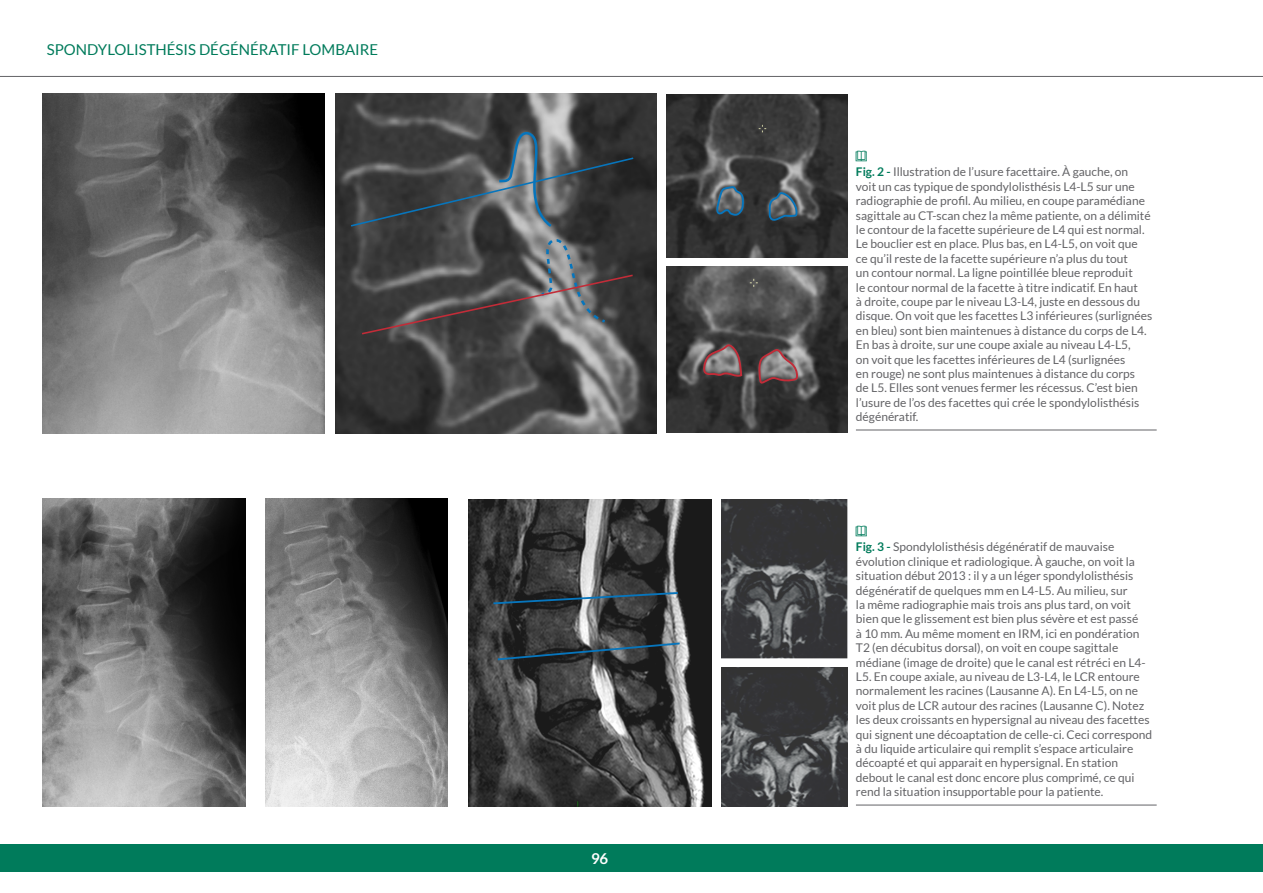
<style>
.page{position:relative;width:1263px;height:893px;background:#fff}
.page>*{position:absolute;margin:0;border:0;box-sizing:border-box;transform-origin:0 0}
.t1{font:15px "Lato";color:#007b5b}
.t2{font:700 15px "Lato";color:#fff}
.t3{font:12px/14.4px "Lato";color:#636366}
.s1{font-family:"Holo Lens MDL2 Assets";color:#007b5b}
.s2{font-weight:700;color:#007b5b}
</style>
<div class="page">
<img style="left:667px;top:267px;width:180px;height:166px">
<img style="left:43px;top:94px;width:282px;height:340px">
<img style="left:667px;top:94px;width:180px;height:164px">
<img style="left:335px;top:94px;width:321px;height:340px">
<svg style="left:349px;top:131px;width:286px;height:98px;background:#4a4d4f"></svg>
<svg style="left:360px;top:236px;width:274px;height:100px;background:#545253"></svg>
<svg style="left:702px;top:343px;width:41px;height:34px"></svg>
<svg style="left:757px;top:349px;width:42px;height:37px;background:#7f696b"></svg>
<svg style="left:715px;top:184px;width:30px;height:33px"></svg>
<svg style="left:767px;top:192px;width:32px;height:30px"></svg>
<img style="left:722px;top:668px;width:125px;height:138px">
<img style="left:468px;top:499px;width:244px;height:307px">
<img style="left:43px;top:499px;width:202px;height:307px">
<img style="left:722px;top:500px;width:125px;height:158px">
<img style="left:266px;top:499px;width:182px;height:307px">
<svg style="left:491px;top:591px;width:189px;height:14px;background:#3a4851"></svg>
<svg style="left:496px;top:641px;width:186px;height:20px;background:#3b454b"></svg>
<hr style="left:856px;top:430px;width:301px;height:1px;background:#636366">
<hr style="left:856px;top:805px;width:301px;height:1px;background:#636366">
<div style="left:0;top:844px;width:1263px;height:28px;background:#007b5b"></div>
<hr style="left:0;top:76px;width:1263px;height:1px;background:#636366">
<p class="t1" style="left:47px;top:41px;width:333px">Spondylolisthésis dégénératif lombaire</p>
<p class="t2" style="left:591px;top:850px;width:19px">96</p>
<p class="t3" style="left:856px;top:150px;width:298px"><span class="s1">/<br></span><span class="s2">Fig. 2 -</span> I llustration de l’usure facettaire. À gauche, on<br>voit un cas typique de spondylolisthésis L4-L5 sur une radiographie de profil. Au milieu, en coupe paramédiane sagittale au CT-scan chez la même patiente, on a délimité le contour de la facette supérieure de L4 qui est normal.<br>Le bouclier est en place. Plus bas, en L4-L5, on voit que ce qu’il reste de la facette supérieure n’a plus du tout<br>un contour normal. La ligne pointillée bleue reproduit<br>le contour normal de la facette à titre indicatif. En haut<br>à droite, coupe par le niveau L3-L4, juste en dessous du disque. On voit que les facettes L3 inférieures (surlignées en bleu) sont bien maintenues à distance du corps de L4.<br>En bas à droite, sur une coupe axiale au niveau L4-L5,<br>on voit que les facettes inférieures de L4 (surlignées<br>en rouge) ne sont plus maintenues à distance du corps<br>de L5. Elles sont venues fermer les récessus. C’est bien l’usure de l’os des facettes qui crée le spondylolisthésis dégénératif.</p>
<p class="t3" style="left:856px;top:525px;width:298px"><span class="s1">/<br></span><span class="s2">Fig. 3 -</span> Spondylolisthésis dégénératif de mauvaise évolution clinique et radiologique. À gauche, on voit la situation début 2013 : il y a un léger spondylolisthésis dégénératif de quelques mm en L4-L5. Au milieu, sur<br>la même radiographie mais trois ans plus tard, on voit bien que le glissement est bien plus sévère et est passé<br>à 10 mm. Au même moment en IRM, ici en pondération T2 (en décubitus dorsal), on voit en coupe sagittale médiane (image de droite) que le canal est rétréci en L4- L5. En coupe axiale, au niveau de L3-L4, le LCR entoure normalement les racines (Lausanne A). En L4-L5, on ne voit plus de LCR autour des racines (Lausanne C). Notez les deux croissants en hypersignal au niveau des facettes qui signent une décoaptation de celle-ci. Ceci correspond à du liquide articulaire qui remplit s’espace articulaire décoapté et qui apparait en hypersignal. En station debout le canal est donc encore plus comprimé, ce qui rend la situation insupportable pour la patiente.</p>
</div>
